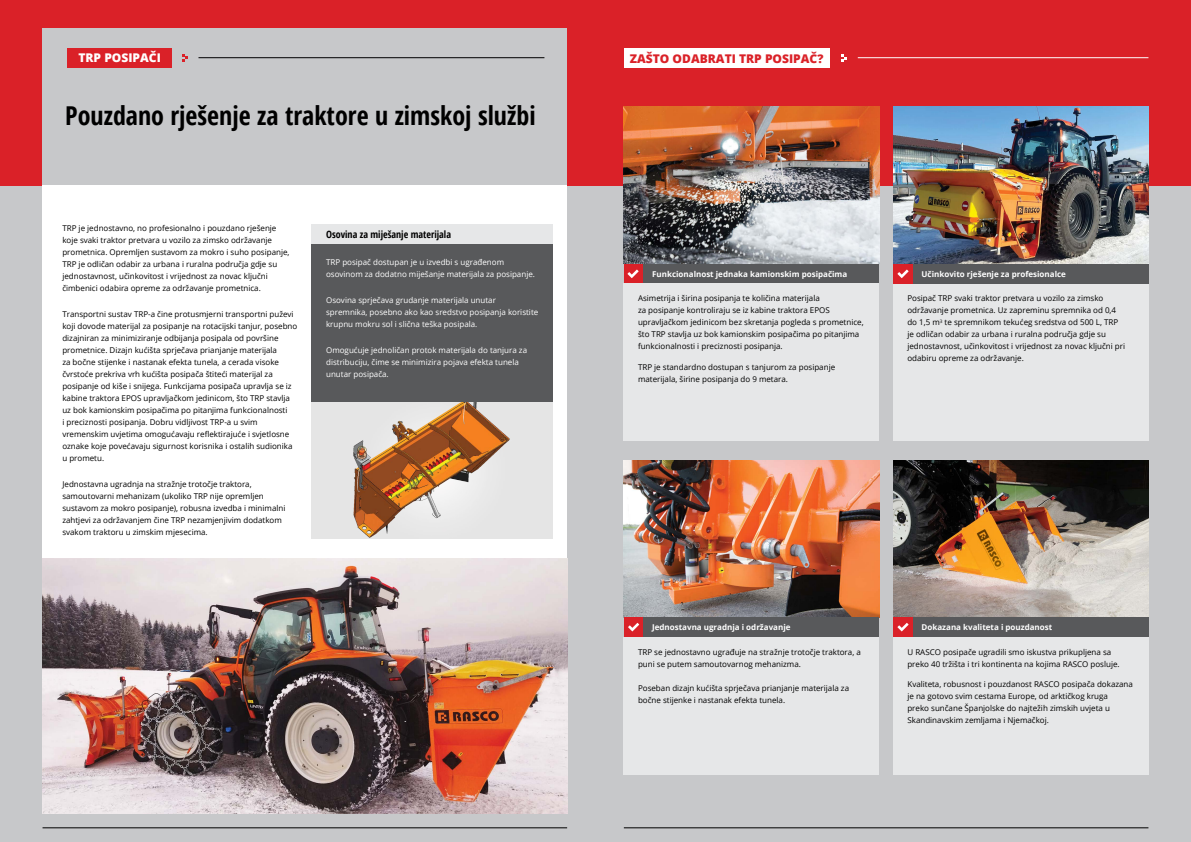
<style>
.page{position:relative;width:1191px;height:842px;background:#fff}
.page>*{position:absolute;margin:0;border:0;box-sizing:border-box;transform-origin:0 0}
.t1{font:700 condensed 26px "Open Sans";color:#000}
.t2{font:800 12px "Open Sans";color:#da2128}
.t3{font:800 12px "Open Sans";color:#fff}
.t4{font:700 condensed 10px "Open Sans";color:#000}
.t5{font:8px/12px "Open Sans";color:#000}
.t6{font:8px/12px "Open Sans";color:#fff}
.t7{font:700 8px "Open Sans";color:#fff}
</style>
<div class="page">
<div style="left:0;top:185px;width:1191px;height:657px;background:#c7c8ca"></div>
<div style="left:0;top:0;width:1191px;height:185px;background:#da2128"></div>
<div style="left:43px;top:28px;width:524px;height:161px;background:#c7c8ca"></div>
<hr style="left:198px;top:57px;width:346px;height:1px;background:#000">
<hr style="left:857px;top:57px;width:291px;height:1px;background:#fff">
<hr style="left:43px;top:828px;width:524px;height:1px;background:#000">
<img style="left:624px;top:107px;width:255px;height:157px">
<img style="left:624px;top:460px;width:255px;height:157px">
<img style="left:893px;top:460px;width:255px;height:157px">
<img style="left:893px;top:107px;width:255px;height:157px">
<hr style="left:624px;top:828px;width:524px;height:1px;background:#000">
<div style="left:624px;top:48px;width:205px;height:20px;background:#fff"></div>
<svg style="left:841px;top:54px;width:5px;height:8px"></svg>
<div style="left:67px;top:48px;width:105px;height:20px;background:#da2128"></div>
<svg style="left:182px;top:54px;width:6px;height:8px"></svg>
<div style="left:624px;top:264px;width:19px;height:20px;background:#da2128"></div>
<div style="left:643px;top:264px;width:236px;height:20px;background:#58595b"></div>
<div style="left:624px;top:284px;width:255px;height:157px;background:#e6e7e8"></div>
<svg style="left:627px;top:270px;width:11px;height:8px"></svg>
<div style="left:893px;top:264px;width:20px;height:20px;background:#da2128"></div>
<div style="left:913px;top:264px;width:235px;height:20px;background:#58595b"></div>
<div style="left:893px;top:284px;width:255px;height:157px;background:#e6e7e8"></div>
<svg style="left:897px;top:270px;width:11px;height:8px"></svg>
<div style="left:893px;top:617px;width:20px;height:20px;background:#da2128"></div>
<div style="left:913px;top:617px;width:235px;height:20px;background:#58595b"></div>
<div style="left:893px;top:637px;width:255px;height:137px;background:#e6e7e8"></div>
<div style="left:624px;top:617px;width:19px;height:20px;background:#da2128"></div>
<div style="left:643px;top:617px;width:236px;height:20px;background:#58595b"></div>
<div style="left:624px;top:637px;width:255px;height:137px;background:#e6e7e8"></div>
<svg style="left:897px;top:623px;width:11px;height:9px"></svg>
<svg style="left:628px;top:623px;width:11px;height:9px"></svg>
<div style="left:43px;top:185px;width:524px;height:629px;background:#fff"></div>
<img style="left:43px;top:558px;width:524px;height:256px">
<img style="left:312px;top:401px;width:241px;height:138px">
<div style="left:312px;top:225px;width:241px;height:19px;background:#e6e7e8"></div>
<div style="left:312px;top:244px;width:241px;height:157px;background:#58595b"></div>
<h2 class="t3" style="left:78px;top:49px;width:84px">TRP POSIPAČI</h2>
<h2 class="t2" style="left:630px;top:49px;width:195px">ZAŠTO ODABRATI TRP POSIPAČ?</h2>
<h1 class="t1" style="left:65px;top:98px;width:472px">Pouzdano rješenje za traktore u zimskoj službi</h1>
<p class="t5" style="left:62px;top:222px;width:229px">TRP je jednostavno, no profesionalno i pouzdano rješenje koje svaki traktor pretvara u vozilo za zimsko održavanje prometnica. Opremljen sustavom za mokro i suho posipanje, TRP je odličan odabir za urbana i ruralna područja gdje su jednostavnost, učinkovitost i vrijednost za novac ključni čimbenici odabira opreme za održavanje prometnica.</p>
<p class="t5" style="left:62px;top:308px;width:236px">Transportni sustav TRP-a čine protusmjerni transportni puževi koji dovode materijal za posipanje na rotacijski tanjur, posebno dizajniran za minimiziranje odbijanja posipala od površine prometnice. Dizajn kućišta sprječava prianjanje materijala<br>za bočne stijenke i nastanak efekta tunela, a cerada visoke čvrstoće prekriva vrh kućišta posipača štiteći materijal za posipanje od kiše i snijega. Funkcijama posipača upravlja se iz kabine traktora EPOS upravljačkom jedinicom, što TRP stavlja uz bok kamionskim posipačima po pitanjima funkcionalnosti<br>i preciznosti posipanja. Dobru vidljivost TRP-a u svim vremenskim uvjetima omogućavaju reflektirajuće i svjetlosne oznake koje povećavaju sigurnost korisnika i ostalih sudionika u prometu.</p>
<p class="t5" style="left:62px;top:478px;width:224px">Jednostavna ugradnja na stražnje trotočje traktora, samoutovarni mehanizam (ukoliko TRP nije opremljen sustavom za mokro posipanje), robusna izvedba i minimalni zahtjevi za održavanjem čine TRP nezamjenjivim dodatkom svakom traktoru u zimskim mjesecima.</p>
<p class="t4" style="left:326px;top:228px;width:126px">Osovina za miješanje materijala</p>
<p class="t6" style="left:326px;top:255px;width:210px">TRP posipač dostupan je u izvedbi s ugrađenom osovinom za dodatno miješanje materijala za posipanje.</p>
<p class="t6" style="left:326px;top:294px;width:214px">Osovina sprječava grudanje materijala unutar spremnika, posebno ako kao sredstvo posipanja koristite krupnu mokru sol i slična teška posipala.</p>
<p class="t6" style="left:326px;top:344px;width:202px">Omogućuje jednoličan protok materijala do tanjura za distribuciju, čime se minimizira pojava efekta tunela unutar posipača.</p>
<p class="t7" style="left:652px;top:268px;width:196px">Funkcionalnost jednaka kamionskim posipačima</p>
<p class="t5" style="left:638px;top:292px;width:227px">Asimetrija i širina posipanja te količina materijala<br>za posipanje kontroliraju se iz kabine traktora EPOS upravljačkom jedinicom bez skretanja pogleda s prometnice, što TRP stavlja uz bok kamionskim posipačima po pitanjima funkcionalnosti i preciznosti posipanja.</p>
<p class="t5" style="left:638px;top:360px;width:199px">TRP je standardno dostupan s tanjurom za posipanje materijala, širine posipanja do 9 metara.</p>
<p class="t7" style="left:652px;top:622px;width:140px">Jednostavna ugradnja i održavanje</p>
<p class="t5" style="left:638px;top:645px;width:224px">TRP se jednostavno ugrađuje na stražnje trotočje traktora, a puni se putem samoutovarnog mehanizma.</p>
<p class="t5" style="left:638px;top:681px;width:213px">Poseban dizajn kućišta sprječava prianjanje materijala za bočne stijenke i nastanak efekta tunela.</p>
<p class="t7" style="left:921px;top:268px;width:146px">Učinkovito rješenje za profesionalce</p>
<p class="t5" style="left:907px;top:292px;width:219px">Posipač TRP svaki traktor pretvara u vozilo za zimsko održavanje prometnica. Uz zapreminu spremnika od 0,4 do 1,5 m<sup>3</sup> te spremnikom tekućeg sredstva od 500 L, TRP je odličan odabir za urbana i ruralna područja gdje su jednostavnost, učinkovitost i vrijednost za novac ključni pri odabiru opreme za održavanje.</p>
<p class="t7" style="left:921px;top:622px;width:132px">Dokazana kvaliteta i pouzdanost</p>
<p class="t5" style="left:907px;top:645px;width:214px">U RASCO posipače ugradili smo iskustva prikupljena sa preko 40 tržišta i tri kontinenta na kojima RASCO posluje.</p>
<p class="t5" style="left:907px;top:678px;width:227px">Kvaliteta, robusnost i pouzdanost RASCO posipača dokazana je na gotovo svim cestama Europe, od arktičkog kruga<br>preko sunčane Španjolske do najtežih zimskih uvjeta u Skandinavskim zemljama i Njemačkoj.</p>
</div>
